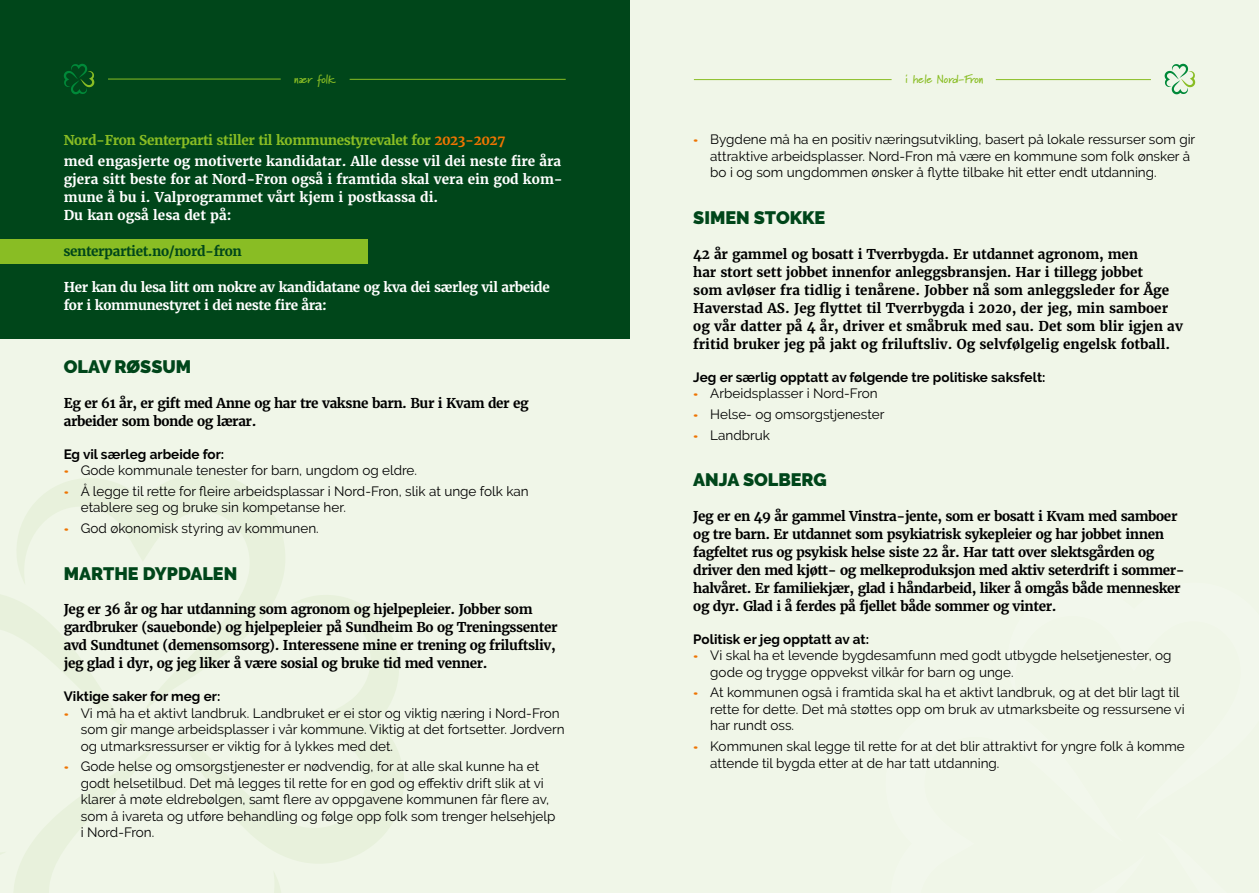
<style>
.page{position:relative;width:1259px;height:893px;background:#f0f6e8}
.page>*{position:absolute;margin:0;border:0;box-sizing:border-box;transform-origin:0 0}
.t1{font:900 18px "Raleway";color:#00461a}
.t2{font:13.5px/16.5px "Raleway";color:#000}
.t3{font:700 13.5px/18px "Merriweather";letter-spacing:-.03em;color:#000}
.t4{font:700 13.5px/18px "Merriweather";color:#000}
.t5{font:700 13.5px/21px "Merriweather";letter-spacing:-.03em;color:#fff}
.t6{font:700 13.5px/18px "Merriweather";color:#fff}
.t7{font:700 13.5px "Raleway";color:#000}
.t8{font:700 13.5px "Merriweather";letter-spacing:-.03em;color:#00461a}
.t9{font:700 11.85px "Marydale";letter-spacing:-.01em;color:#89bd24}
.s1{color:#89bd24}
.s2{color:#ee7402}
.s3{font-family:"Marydale";color:#ee7402}
</style>
<div class="page">
<div style="left:0;top:0;width:629px;height:338px;background:#00461a"></div>
<svg style="left:17px;top:473px;width:268px;height:119px"></svg>
<svg style="left:0;top:592px;width:281px;height:301px"></svg>
<svg style="left:166px;top:594px;width:238px;height:270px"></svg>
<svg style="left:1164px;top:64px;width:31px;height:30px"></svg>
<svg style="left:64px;top:64px;width:30px;height:30px"></svg>
<hr style="left:995px;top:79px;width:156px;height:1px;background:#89bd24">
<hr style="left:694px;top:79px;width:197px;height:1px;background:#89bd24">
<hr style="left:108px;top:79px;width:173px;height:1px;background:#89bd24">
<hr style="left:350px;top:79px;width:216px;height:1px;background:#89bd24">
<div style="left:0;top:239px;width:368px;height:24px;background:#89bd24"></div>
<p class="t9" style="left:294px;top:72px;width:42px">nær folk</p>
<p class="t9" style="left:905px;top:72px;width:80px">i hele Nord-Fron</p>
<p class="t5" style="left:64px;top:130px;width:499px"><span class="s1">Nord-Fron Senterparti stiller til kommunestyrevalet for</span> <span class="s2">2023-2027<br></span>med engasjerte og motiverte kandidatar. Alle desse vil dei neste fire åra</p>
<p class="t6" style="left:64px;top:170px;width:500px">gjera sitt beste for at Nord-Fron også i framtida skal vera ein god kom&shy;mune å bu i. Valprogrammet vårt kjem i postkassa di.<br>Du kan også lesa det på:</p>
<p class="t8" style="left:63px;top:242px;width:180px">senterpartiet.no/nord-fron</p>
<p class="t5" style="left:64px;top:278px;width:487px;line-height:18px">Her kan du lesa litt om nokre av kandidatane og kva dei særleg vil arbeide for i kommunestyret i dei neste fire åra:</p>
<h1 class="t1" style="left:64px;top:356px;width:129px">OLAV RØSSUM</h1>
<p class="t3" style="left:64px;top:394px;width:466px">Eg er 61 år, er gift med Anne og har tre vaksne barn. Bur i Kvam der eg arbeider som bonde og lærar.</p>
<p class="t7" style="left:64px;top:446px;width:162px">Eg vil særleg arbeide for:</p>
<p class="t2" style="left:64px;top:462px;width:355px"><span class="s3">•</span> Gode kommunale tenester for barn, ungdom og eldre.</p>
<p class="t2" style="left:81px;top:483px;width:449px;text-indent:-17px"><span class="s3">•</span> Å legge til rette for fleire arbeidsplassar i Nord-Fron, slik at unge folk kan etablere seg og bruke sin kompetanse her.</p>
<p class="t2" style="left:64px;top:520px;width:256px"><span class="s3">•</span> God økonomisk styring av kommunen.</p>
<h1 class="t1" style="left:64px;top:563px;width:175px">MARTHE DYPDALEN</h1>
<p class="t3" style="left:64px;top:600px;width:495px">Jeg er 36 år og har utdanning som agronom og hjelpepleier. Jobber som gardbruker (sauebonde) og hjelpepleier på Sundheim Bo og Treningssenter avd Sundtunet (demensomsorg). Interessene mine er trening og friluftsliv, jeg glad i dyr, og jeg liker å være sosial og bruke tid med venner.</p>
<p class="t7" style="left:64px;top:689px;width:158px">Viktige saker for meg er:</p>
<p class="t2" style="left:81px;top:704px;width:485px;text-indent:-17px"><span class="s3">•</span> Vi må ha et aktivt landbruk. Landbruket er ei stor og viktig næring i Nord-Fron som gir mange arbeidsplasser i vår kommune. Viktig at det fortsetter. Jordvern og utmarksressurser er viktig for å lykkes med det.</p>
<p class="t2" style="left:81px;top:758px;width:476px;text-indent:-17px"><span class="s3">•</span> Gode helse og omsorgstjenester er nødvendig, for at alle skal kunne ha et godt helsetilbud. Det må legges til rette for en god og effektiv drift slik at vi klarer å møte eldrebølgen, samt flere av oppgavene kommunen får flere av, som å ivareta og utføre behandling og følge opp folk som trenger helsehjelp i Nord-Fron.</p>
<p class="t2" style="left:710px;top:131px;width:486px;text-indent:-17px"><span class="s3">•</span> Bygdene må ha en positiv næringsutvikling, basert på lokale ressurser som gir attraktive arbeidsplasser. Nord-Fron må være en kommune som folk ønsker å bo i og som ungdommen ønsker å flytte tilbake hit etter endt utdanning.</p>
<h1 class="t1" style="left:693px;top:207px;width:134px">SIMEN STOKKE</h1>
<p class="t4" style="left:693px;top:245px;width:491px">42 år gammel og bosatt i Tverrbygda. Er utdannet agronom, men<br>har stort sett jobbet innenfor anleggsbransjen. Har i tillegg jobbet<br>som avløser fra tidlig i tenårene. Jobber nå som anleggsleder for Åge Haverstad AS. Jeg flyttet til Tverrbygda i 2020, der jeg, min samboer og vår datter på 4 år, driver et småbruk med sau. Det som blir igjen av fritid bruker jeg på jakt og friluftsliv. Og selvfølgelig engelsk fotball.</p>
<p class="t7" style="left:693px;top:369px;width:354px">Jeg er særlig opptatt av følgende tre politiske saksfelt:</p>
<p class="t2" style="left:693px;top:385px;width:186px"><span class="s3">•</span> Arbeidsplasser i Nord-Fron</p>
<p class="t2" style="left:693px;top:406px;width:193px"><span class="s3">•</span> Helse- og omsorgstjenester</p>
<p class="t2" style="left:693px;top:426px;width:78px"><span class="s3">•</span> Landbruk</p>
<h1 class="t1" style="left:693px;top:469px;width:135px">ANJA SOLBERG</h1>
<p class="t3" style="left:693px;top:507px;width:493px">Jeg er en 49 år gammel Vinstra-jente, som er bosatt i Kvam med samboer og tre barn. Er utdannet som psykiatrisk sykepleier og har jobbet innen fagfeltet rus og psykisk helse siste 22 år. Har tatt over slektsgården og driver den med kjøtt- og melkeproduksjon med aktiv seterdrift i sommer&shy;halvåret. Er familiekjær, glad i håndarbeid, liker å omgås både mennesker og dyr. Glad i å ferdes på fjellet både sommer og vinter.</p>
<p class="t7" style="left:693px;top:631px;width:177px">Politisk er jeg opptatt av at:</p>
<p class="t2" style="left:710px;top:647px;width:463px;text-indent:-17px"><span class="s3">•</span> Vi skal ha et levende bygdesamfunn med godt utbygde helsetjenester, og gode og trygge oppvekst vilkår for barn og unge.</p>
<p class="t2" style="left:710px;top:684px;width:476px;text-indent:-17px"><span class="s3">•</span> At kommunen også i framtida skal ha et aktivt landbruk, og at det blir lagt til rette for dette. Det må støttes opp om bruk av utmarksbeite og ressursene vi har rundt oss.</p>
<p class="t2" style="left:710px;top:738px;width:476px;text-indent:-17px"><span class="s3">•</span> Kommunen skal legge til rette for at det blir attraktivt for yngre folk å komme attende til bygda etter at de har tatt utdanning.</p>
</div>
